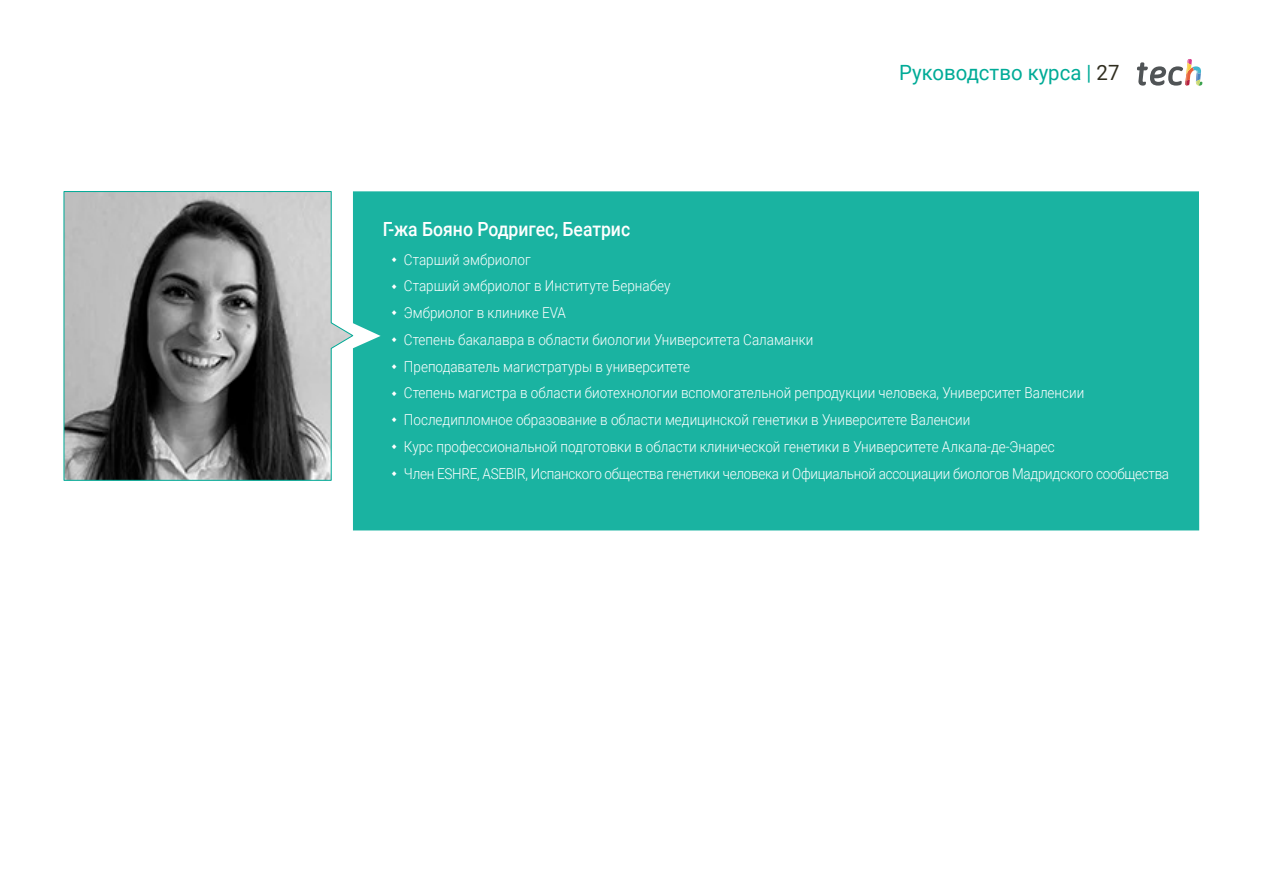
<style>
.page{position:relative;width:1263px;height:893px;background:#fff}
.page>*{position:absolute;margin:0;border:0;box-sizing:border-box;transform-origin:0 0}
.t1{font:21px "Roboto";color:#00ab97}
.t2{font:500 19.5px "Roboto";color:#fff;scale:.9 1}
.t3{font:300 15px/26.7px "Roboto";color:#fff;scale:.9 1}
.s1{color:#312e20}
</style>
<div class="page">
<div style="left:353px;top:191px;width:846px;height:339px;background:#1ab3a1"></div>
<svg style="left:64px;top:191px;width:289px;height:290px;background:#878989"></svg>
<svg style="left:1137px;top:59px;width:65px;height:27px"></svg>
<svg style="left:392px;top:257px;width:5px;height:5px"></svg>
<svg style="left:392px;top:284px;width:5px;height:5px"></svg>
<svg style="left:392px;top:310px;width:5px;height:5px"></svg>
<svg style="left:392px;top:337px;width:5px;height:5px"></svg>
<svg style="left:392px;top:364px;width:5px;height:5px"></svg>
<svg style="left:392px;top:391px;width:5px;height:5px"></svg>
<svg style="left:392px;top:417px;width:5px;height:5px"></svg>
<svg style="left:392px;top:444px;width:5px;height:5px"></svg>
<svg style="left:392px;top:471px;width:5px;height:5px"></svg>
<h1 class="t1" style="left:899px;top:57px;width:222px">Руководство курса | <span class="s1">27</span></h1>
<h2 class="t2" style="left:383px;top:215px;width:276px">Г-жа Бояно Родригес, Беатрис</h2>
<p class="t3" style="left:404px;top:245px;width:852px">Старший эмбриолог<br>Старший эмбриолог в Институте Бернабеу<br>Эмбриолог в клинике EVA<br>Степень бакалавра в области биологии Университета Саламанки<br>Преподаватель магистратуры в университете<br>Степень магистра в области биотехнологии вспомогательной репродукции человека, Университет Валенсии Последипломное образование в области медицинской генетики в Университете Валенсии<br>Курс профессиональной подготовки в области клинической генетики в Университете Алкала-де-Энарес<br>Член ESHRE, ASEBIR, Испанского общества генетики человека и Официальной ассоциации биологов Мадридского сообщества</p>
</div>
